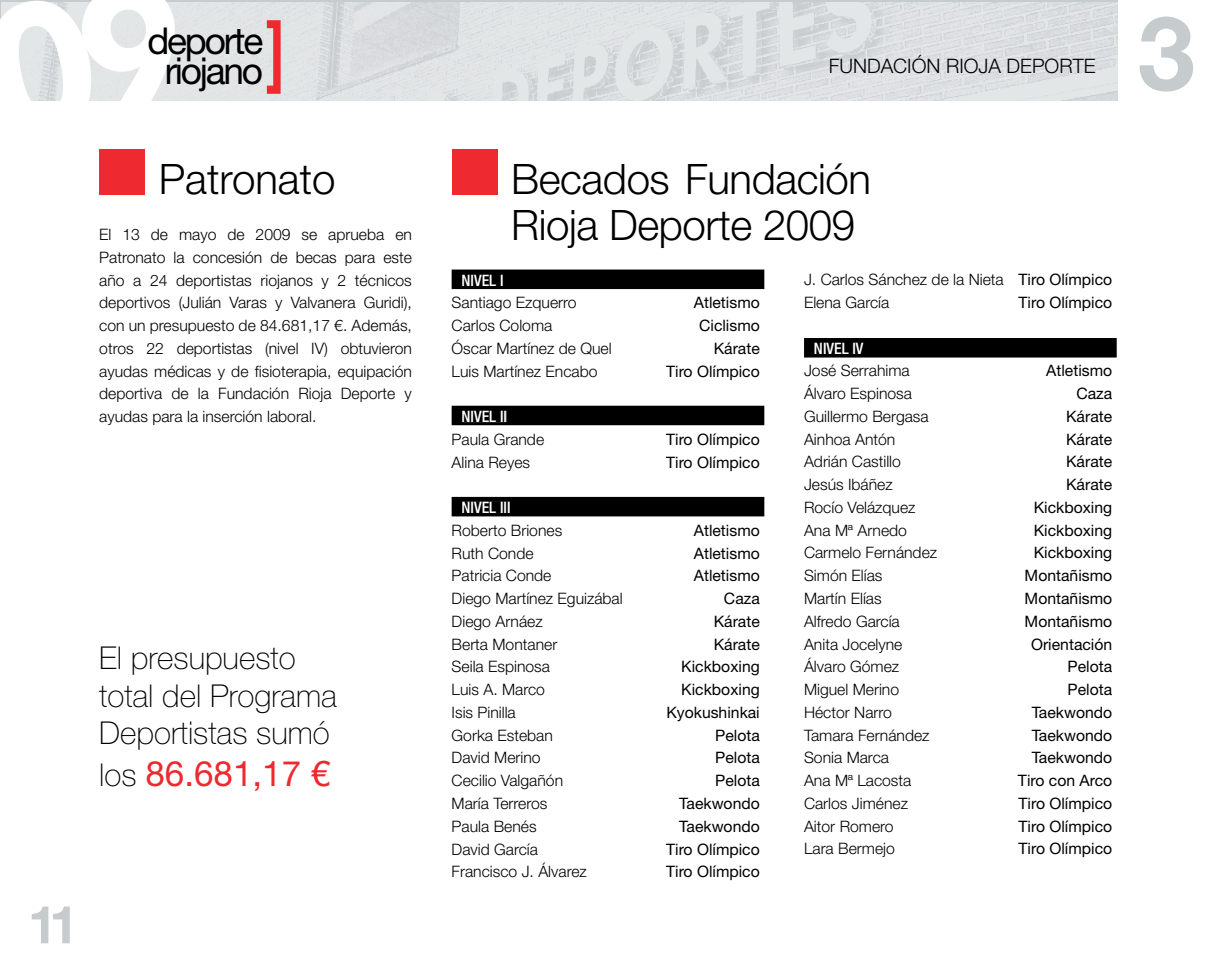
<style>
.page{position:relative;width:1216px;height:968px;background:#fff}
.page>*{position:absolute;margin:0;border:0;box-sizing:border-box;transform-origin:0 0}
.t1{font:700 103.08px "Helvetica Neue LT Std";color:#c6cbce}
.t2{font:700 52.5px "Helvetica Neue LT Std";color:#c6cbce}
.t3{font:300 42px/45.5px "Helvetica Neue LT Std";letter-spacing:-.01em;color:#000}
.t4{font:37.1px/29.4px "Helvetica Neue LT Std";letter-spacing:-.06em;color:#000;text-align:center}
.t5{font:35px "Helvetica Neue LT Std";color:#ee292f}
.t6{font:100 31.5px/37.8px "Helvetica Neue LT Std";color:#000}
.t7{font:300 19.95px "Helvetica Neue LT Std";color:#000}
.t8{font:300 15.75px/22.8px "Helvetica Neue LT Std";color:#000;text-align:justify}
.t9{font:15.75px "Helvetica Neue LT Std";color:#000}
.t10{font:500 condensed 15.75px "Helvetica Neue LT Std";color:#fff}
.s1{font-weight:100;font-size:31.5px;color:#000}
.s2{font-weight:400}
</style>
<div class="page">
<img style="left:191px;top:2px;width:926px;height:99px">
<svg style="left:267px;top:20px;width:13px;height:74px"></svg>
<div style="left:99px;top:149px;width:46px;height:45px;background:#ee292f"></div>
<div style="left:451px;top:149px;width:46px;height:45px;background:#ee292f"></div>
<div style="left:451px;top:269px;width:313px;height:20px;background:#000"></div>
<div style="left:462px;top:274px;width:40px;height:11px;background:#000"></div>
<div style="left:451px;top:405px;width:313px;height:20px;background:#000"></div>
<div style="left:462px;top:411px;width:44px;height:11px;background:#000"></div>
<div style="left:451px;top:497px;width:313px;height:19px;background:#000"></div>
<div style="left:462px;top:502px;width:47px;height:11px;background:#000"></div>
<div style="left:804px;top:338px;width:312px;height:19px;background:#000"></div>
<div style="left:814px;top:342px;width:49px;height:12px;background:#000"></div>
<svg style="left:0;top:0;width:191px;height:101px;background:#e0e3e4"></svg>
<h3 class="t4" style="left:147px;top:26px;width:117px">deporte riojano</h3>
<h3 class="t3" style="left:159px;top:156px;width:178px">Patronato</h3>
<p class="t8" style="left:99px;top:223px;width:314px">El 13 de mayo de 2009 se aprueba en Patronato la concesión de becas para este año a 24 deportistas riojanos y 2 técnicos deportivos (Julián Varas y Valvanera Guridi), con un presupuesto de 84.681,17 €. Además, otros 22 deportistas (nivel IV) obtuvieron ayudas médicas y de fisioterapia, equipación deportiva de la Fundación Rioja Deporte y ayudas para la inserción laboral.</p>
<h3 class="t6" style="left:99px;top:638px;width:239px">El presupuesto total del Programa<br>Deportistas sumó</h3>
<h3 class="t5" style="left:99px;top:752px;width:232px"><span class="s1">los</span> 86.681,17 €</h3>
<h2 class="t2" style="left:28px;top:891px;width:52px">11</h2>
<p class="t7" style="left:828px;top:54px;width:268px">FUNDACIÓN RIOJA DEPORTE</p>
<h1 class="t1" style="left:1137px;top:-10px;width:59px">3</h1>
<h3 class="t3" style="left:511px;top:156px;width:361px">Becados Fundación<br>Rioja Deporte 2009</h3>
<p class="t10" style="left:461px;top:270px;width:43px">NIVEL I</p>
<p class="t8" style="left:451px;top:291px;width:126px">Santiago Ezquerro</p>
<p class="t9" style="left:693px;top:293px;width:67px">Atletismo</p>
<p class="t8" style="left:451px;top:314px;width:102px">Carlos Coloma</p>
<p class="t9" style="left:699px;top:316px;width:62px">Ciclismo</p>
<p class="t8" style="left:451px;top:336px;width:161px">Óscar Martínez de Quel</p>
<p class="t9" style="left:713px;top:339px;width:48px">Kárate</p>
<p class="t8" style="left:451px;top:359px;width:147px">Luis Martínez Encabo</p>
<p class="t9" style="left:666px;top:361px;width:95px">Tiro Olímpico</p>
<p class="t10" style="left:461px;top:407px;width:47px">NIVEL II</p>
<p class="t8" style="left:451px;top:427px;width:94px">Paula Grande</p>
<p class="t9" style="left:666px;top:430px;width:95px">Tiro Olímpico</p>
<p class="t8" style="left:451px;top:450px;width:80px">Alina Reyes</p>
<p class="t9" style="left:666px;top:452px;width:95px">Tiro Olímpico</p>
<p class="t10" style="left:461px;top:498px;width:50px">NIVEL III</p>
<p class="t8" style="left:451px;top:518px;width:112px">Roberto Briones</p>
<p class="t9" style="left:693px;top:521px;width:67px">Atletismo</p>
<p class="t8" style="left:451px;top:541px;width:83px">Ruth Conde</p>
<p class="t9" style="left:693px;top:543px;width:67px">Atletismo</p>
<p class="t8" style="left:451px;top:564px;width:101px">Patricia Conde</p>
<p class="t9" style="left:693px;top:566px;width:67px">Atletismo</p>
<p class="t8" style="left:451px;top:586px;width:172px">Diego Martínez Eguizábal</p>
<p class="t9" style="left:724px;top:589px;width:37px">Caza</p>
<p class="t8" style="left:451px;top:609px;width:93px">Diego Arnáez</p>
<p class="t9" style="left:713px;top:612px;width:48px">Kárate</p>
<p class="t8" style="left:451px;top:632px;width:107px">Berta Montaner</p>
<p class="t9" style="left:713px;top:634px;width:48px">Kárate</p>
<p class="t8" style="left:451px;top:655px;width:100px">Seila Espinosa</p>
<p class="t9" style="left:681px;top:657px;width:80px">Kickboxing</p>
<p class="t8" style="left:451px;top:677px;width:95px">Luis A. Marco</p>
<p class="t9" style="left:681px;top:680px;width:80px">Kickboxing</p>
<p class="t8" style="left:451px;top:700px;width:66px">Isis Pinilla</p>
<p class="t9" style="left:666px;top:702px;width:95px">Kyokushinkai</p>
<p class="t8" style="left:451px;top:723px;width:103px">Gorka Esteban</p>
<p class="t9" style="left:715px;top:725px;width:46px">Pelota</p>
<p class="t8" style="left:451px;top:746px;width:90px">David Merino</p>
<p class="t9" style="left:715px;top:748px;width:46px">Pelota</p>
<p class="t8" style="left:451px;top:768px;width:113px">Cecilio Valgañón</p>
<p class="t9" style="left:715px;top:771px;width:46px">Pelota</p>
<p class="t8" style="left:451px;top:791px;width:97px">María Terreros</p>
<p class="t9" style="left:679px;top:793px;width:82px">Taekwondo</p>
<p class="t8" style="left:451px;top:814px;width:86px">Paula Benés</p>
<p class="t9" style="left:679px;top:816px;width:82px">Taekwondo</p>
<p class="t8" style="left:451px;top:837px;width:88px">David García</p>
<p class="t9" style="left:666px;top:839px;width:95px">Tiro Olímpico</p>
<p class="t8" style="left:451px;top:859px;width:137px">Francisco J. Álvarez</p>
<p class="t9" style="left:666px;top:862px;width:95px">Tiro Olímpico</p>
<p class="t8" style="left:804px;top:268px;width:310px">J. Carlos Sánchez de la Nieta <span class="s2">Tiro Olímpico<br></span>Elena García</p>
<p class="t9" style="left:1018px;top:293px;width:95px">Tiro Olímpico</p>
<p class="t10" style="left:814px;top:339px;width:51px">NIVEL IV</p>
<p class="t8" style="left:804px;top:359px;width:107px">José Serrahima</p>
<p class="t9" style="left:1046px;top:361px;width:67px">Atletismo</p>
<p class="t8" style="left:804px;top:382px;width:109px">Álvaro Espinosa</p>
<p class="t9" style="left:1076px;top:384px;width:37px">Caza</p>
<p class="t8" style="left:804px;top:404px;width:126px">Guillermo Bergasa</p>
<p class="t9" style="left:1066px;top:407px;width:48px">Kárate</p>
<p class="t8" style="left:804px;top:427px;width:93px">Ainhoa Antón</p>
<p class="t9" style="left:1066px;top:429px;width:48px">Kárate</p>
<p class="t8" style="left:804px;top:450px;width:98px">Adrián Castillo</p>
<p class="t9" style="left:1066px;top:452px;width:48px">Kárate</p>
<p class="t8" style="left:804px;top:473px;width:90px">Jesús Ibáñez</p>
<p class="t9" style="left:1066px;top:475px;width:48px">Kárate</p>
<p class="t8" style="left:804px;top:495px;width:113px">Rocío Velázquez</p>
<p class="t9" style="left:1033px;top:498px;width:80px">Kickboxing</p>
<p class="t8" style="left:804px;top:518px;width:104px">Ana Mª Arnedo</p>
<p class="t9" style="left:1033px;top:520px;width:80px">Kickboxing</p>
<p class="t8" style="left:804px;top:541px;width:135px">Carmelo Fernández</p>
<p class="t9" style="left:1033px;top:543px;width:80px">Kickboxing</p>
<p class="t8" style="left:804px;top:564px;width:80px">Simón Elías</p>
<p class="t9" style="left:1024px;top:566px;width:89px">Montañismo</p>
<p class="t8" style="left:804px;top:586px;width:79px">Martín Elías</p>
<p class="t9" style="left:1024px;top:589px;width:89px">Montañismo</p>
<p class="t8" style="left:804px;top:609px;width:97px">Alfredo García</p>
<p class="t9" style="left:1024px;top:611px;width:89px">Montañismo</p>
<p class="t8" style="left:804px;top:632px;width:100px">Anita Jocelyne</p>
<p class="t9" style="left:1031px;top:634px;width:83px">Orientación</p>
<p class="t8" style="left:804px;top:655px;width:97px">Álvaro Gómez</p>
<p class="t9" style="left:1067px;top:657px;width:46px">Pelota</p>
<p class="t8" style="left:804px;top:677px;width:97px">Miguel Merino</p>
<p class="t9" style="left:1067px;top:680px;width:46px">Pelota</p>
<p class="t8" style="left:804px;top:700px;width:89px">Héctor Narro</p>
<p class="t9" style="left:1031px;top:702px;width:82px">Taekwondo</p>
<p class="t8" style="left:804px;top:723px;width:127px">Tamara Fernández</p>
<p class="t9" style="left:1031px;top:725px;width:82px">Taekwondo</p>
<p class="t8" style="left:804px;top:745px;width:86px">Sonia Marca</p>
<p class="t9" style="left:1031px;top:748px;width:82px">Taekwondo</p>
<p class="t8" style="left:804px;top:768px;width:109px">Ana Mª Lacosta</p>
<p class="t9" style="left:1017px;top:771px;width:96px">Tiro con Arco</p>
<p class="t8" style="left:804px;top:791px;width:105px">Carlos Jiménez</p>
<p class="t9" style="left:1018px;top:793px;width:95px">Tiro Olímpico</p>
<p class="t8" style="left:804px;top:814px;width:91px">Aitor Romero</p>
<p class="t9" style="left:1018px;top:816px;width:95px">Tiro Olímpico</p>
<p class="t8" style="left:804px;top:836px;width:92px">Lara Bermejo</p>
<p class="t9" style="left:1018px;top:839px;width:95px">Tiro Olímpico</p>
</div>
